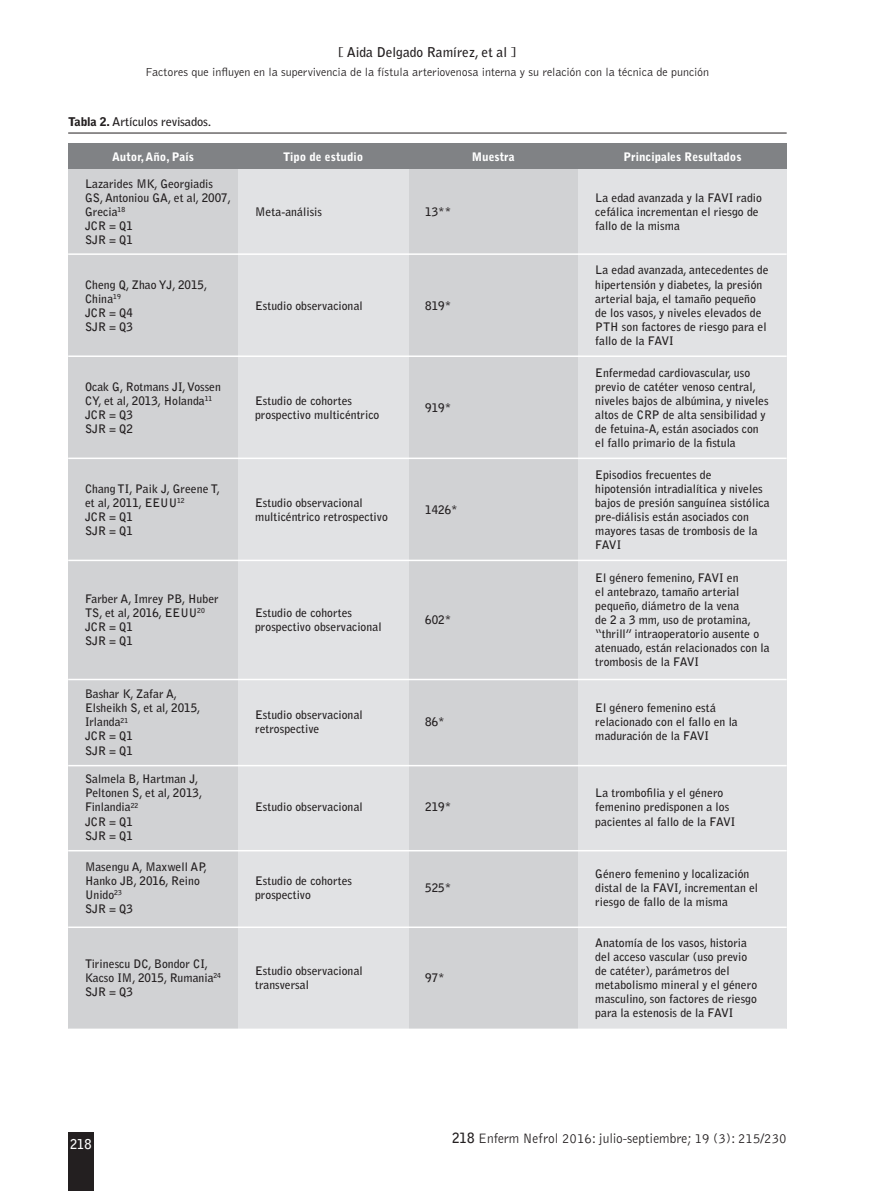
<style>
.page{position:relative;width:893px;height:1191px;background:#fff}
.page>*{position:absolute;margin:0;border:0;box-sizing:border-box;transform-origin:0 0}
.t1{font:300 14.1px "Bell Gothic Std";color:#231f20;scale:.95 1}
.t2{font:700 13.5px "Bell Gothic Std";color:#231f20}
.t3{font:700 13.5px "Bell Gothic Std";color:#fff;scale:.95 1}
.t4{font:300 12px "Bell Gothic Std";color:#231f20}
._00titul1{font:700 12px "Bell Gothic Std";letter-spacing:-.015em;color:#231f20;scale:1.04 1}
.t5{font:700 11.7px/14.1px "Bell Gothic Std";color:#231f20}
.t6{font:900 11.7px "Bell Gothic Std";color:#fff}
.s1{font-weight:900}
.s2{font-weight:700}
</style>
<div class="page">
<hr style="left:68px;top:133px;width:719px;height:1px;background:#231f20">
<div style="left:68px;top:144px;width:170px;height:25px;background:#808285"></div>
<div style="left:238px;top:144px;width:170px;height:25px;background:#808285"></div>
<div style="left:408px;top:144px;width:170px;height:25px;background:#808285"></div>
<div style="left:578px;top:144px;width:209px;height:25px;background:#808285"></div>
<div style="left:68px;top:169px;width:170px;height:85px;background:#d1d2d4"></div>
<div style="left:408px;top:169px;width:170px;height:85px;background:#d1d2d4"></div>
<div style="left:238px;top:169px;width:170px;height:85px;background:#e1e2e4"></div>
<div style="left:578px;top:169px;width:209px;height:85px;background:#e1e2e4"></div>
<div style="left:68px;top:254px;width:170px;height:102px;background:#d1d2d4"></div>
<div style="left:408px;top:254px;width:170px;height:102px;background:#d1d2d4"></div>
<div style="left:238px;top:254px;width:170px;height:102px;background:#e1e2e4"></div>
<div style="left:578px;top:254px;width:209px;height:102px;background:#e1e2e4"></div>
<div style="left:68px;top:356px;width:170px;height:102px;background:#d1d2d4"></div>
<div style="left:408px;top:356px;width:170px;height:102px;background:#d1d2d4"></div>
<div style="left:238px;top:356px;width:170px;height:102px;background:#e1e2e4"></div>
<div style="left:578px;top:356px;width:209px;height:102px;background:#e1e2e4"></div>
<div style="left:68px;top:458px;width:170px;height:102px;background:#d1d2d4"></div>
<div style="left:408px;top:458px;width:170px;height:102px;background:#d1d2d4"></div>
<div style="left:238px;top:458px;width:170px;height:102px;background:#e1e2e4"></div>
<div style="left:578px;top:458px;width:209px;height:102px;background:#e1e2e4"></div>
<div style="left:68px;top:560px;width:170px;height:119px;background:#d1d2d4"></div>
<div style="left:408px;top:560px;width:170px;height:119px;background:#d1d2d4"></div>
<div style="left:238px;top:560px;width:170px;height:119px;background:#e1e2e4"></div>
<div style="left:578px;top:560px;width:209px;height:119px;background:#e1e2e4"></div>
<div style="left:68px;top:679px;width:170px;height:85px;background:#d1d2d4"></div>
<div style="left:408px;top:679px;width:170px;height:85px;background:#d1d2d4"></div>
<div style="left:238px;top:679px;width:170px;height:85px;background:#e1e2e4"></div>
<div style="left:578px;top:679px;width:209px;height:85px;background:#e1e2e4"></div>
<div style="left:68px;top:764px;width:170px;height:85px;background:#d1d2d4"></div>
<div style="left:408px;top:764px;width:170px;height:85px;background:#d1d2d4"></div>
<div style="left:238px;top:764px;width:170px;height:85px;background:#e1e2e4"></div>
<div style="left:578px;top:764px;width:209px;height:85px;background:#e1e2e4"></div>
<div style="left:68px;top:849px;width:170px;height:77px;background:#d1d2d4"></div>
<div style="left:408px;top:849px;width:170px;height:77px;background:#d1d2d4"></div>
<div style="left:238px;top:849px;width:170px;height:77px;background:#e1e2e4"></div>
<div style="left:578px;top:849px;width:209px;height:77px;background:#e1e2e4"></div>
<div style="left:68px;top:926px;width:170px;height:102px;background:#d1d2d4"></div>
<div style="left:408px;top:926px;width:170px;height:102px;background:#d1d2d4"></div>
<div style="left:238px;top:926px;width:170px;height:102px;background:#e1e2e4"></div>
<div style="left:578px;top:926px;width:209px;height:102px;background:#e1e2e4"></div>
<hr style="left:68px;top:253px;width:719px;height:2px;background:#fff">
<hr style="left:68px;top:355px;width:719px;height:2px;background:#fff">
<hr style="left:68px;top:457px;width:719px;height:2px;background:#fff">
<hr style="left:68px;top:559px;width:719px;height:2px;background:#fff">
<hr style="left:68px;top:679px;width:719px;height:1px;background:#fff">
<hr style="left:68px;top:765px;width:719px;height:1px;background:#fff">
<hr style="left:68px;top:850px;width:719px;height:1px;background:#fff">
<hr style="left:68px;top:926px;width:719px;height:2px;background:#fff">
<div style="left:68px;top:1132px;width:26px;height:59px;background:#231f20"></div>
<p class="t2" style="left:339px;top:44px;width:179px">[ Aida Delgado Ramírez, et al ]</p>
<p class="t4" style="left:145px;top:66px;width:565px">Factores que influyen en la supervivencia de la fístula arteriovenosa interna y su relación con la técnica de punción</p>
<p class="_00titul1" style="left:68px;top:114px;width:139px"><span class="s1">Tabla 2.</span> Artículos revisados.</p>
<p class="t6" style="left:112px;top:150px;width:83px">Autor, Año, País</p>
<p class="t6" style="left:283px;top:150px;width:82px">Tipo de estudio</p>
<p class="t6" style="left:472px;top:150px;width:44px">Muestra</p>
<p class="t6" style="left:623px;top:150px;width:120px">Principales Resultados</p>
<p class="t5" style="left:85px;top:177px;width:147px">Lazarides MK, Georgiadis<br>GS, Antoniou GA, et al, 2007,<br>Grecia<sup>18</sup></p>
<p class="t5" style="left:85px;top:219px;width:49px">JCR = Q1</p>
<p class="t5" style="left:85px;top:233px;width:49px">SJR = Q1</p>
<p class="t5" style="left:595px;top:191px;width:168px">La edad avanzada y la FAVI radio cefálica incrementan el riesgo de fallo de la misma</p>
<p class="t5" style="left:255px;top:205px;width:68px">Meta-análisis</p>
<p class="t5" style="left:425px;top:205px;width:28px">13**</p>
<p class="t5" style="left:85px;top:277px;width:124px">Cheng Q, Zhao YJ, 2015,<br>China<sup>19</sup></p>
<p class="t5" style="left:85px;top:305px;width:49px">JCR = Q4</p>
<p class="t5" style="left:85px;top:319px;width:49px">SJR = Q3</p>
<p class="t5" style="left:85px;top:379px;width:137px">Ocak G, Rotmans JI, Vossen<br>CY, et al, 2013, Holanda<sup>11</sup></p>
<p class="t5" style="left:85px;top:407px;width:49px">JCR = Q3</p>
<p class="t5" style="left:85px;top:421px;width:49px">SJR = Q2</p>
<p class="t5" style="left:85px;top:481px;width:136px">Chang TI, Paik J, Greene T, et al, 2011, EEUU<sup>12</sup></p>
<p class="t5" style="left:85px;top:509px;width:49px">JCR = Q1</p>
<p class="t5" style="left:85px;top:523px;width:49px">SJR = Q1</p>
<p class="t5" style="left:85px;top:592px;width:135px">Farber A, Imrey PB, Huber<br>TS, et al, 2016, EEUU<sup>20</sup></p>
<p class="t5" style="left:85px;top:620px;width:49px">JCR = Q1</p>
<p class="t5" style="left:85px;top:634px;width:49px">SJR = Q1</p>
<p class="t5" style="left:85px;top:687px;width:117px">Bashar K, Zafar A,<br>Elsheikh S, et al, 2015,<br>Irlanda<sup>21</sup></p>
<p class="t5" style="left:85px;top:729px;width:49px">JCR = Q1</p>
<p class="t5" style="left:85px;top:743px;width:49px">SJR = Q1</p>
<p class="t5" style="left:85px;top:772px;width:119px">Salmela B, Hartman J,<br>Peltonen S, et al, 2013,<br>Finlandia<sup>22</sup></p>
<p class="t5" style="left:85px;top:814px;width:49px">JCR = Q1</p>
<p class="t5" style="left:85px;top:828px;width:49px">SJR = Q1</p>
<p class="t5" style="left:85px;top:860px;width:123px">Masengu A, Maxwell AP,<br>Hanko JB, 2016, Reino<br>Unido<sup>23</sup></p>
<p class="t5" style="left:85px;top:902px;width:49px">SJR = Q3</p>
<p class="t5" style="left:85px;top:956px;width:138px">Tirinescu DC, Bondor CI,<br>Kacso IM, 2015, Rumania<sup>24</sup></p>
<p class="t5" style="left:85px;top:984px;width:49px">SJR = Q3</p>
<p class="t5" style="left:255px;top:298px;width:109px">Estudio observacional</p>
<p class="t5" style="left:425px;top:298px;width:28px">819*</p>
<p class="t5" style="left:255px;top:393px;width:126px">Estudio de cohortes prospectivo multicéntrico</p>
<p class="t5" style="left:255px;top:495px;width:134px">Estudio observacional multicéntrico retrospectivo</p>
<p class="t5" style="left:255px;top:606px;width:128px">Estudio de cohortes prospectivo observacional</p>
<p class="t5" style="left:425px;top:400px;width:28px">919*</p>
<p class="t5" style="left:425px;top:502px;width:34px">1426*</p>
<p class="t5" style="left:425px;top:613px;width:28px">602*</p>
<p class="t5" style="left:595px;top:263px;width:175px">La edad avanzada, antecedentes de hipertensión y diabetes, la presión arterial baja, el tamaño pequeño de los vasos, y niveles elevados de<br>PTH son factores de riesgo para el fallo de la FAVI</p>
<p class="t5" style="left:595px;top:365px;width:175px">Enfermedad cardiovascular, uso previo de catéter venoso central, niveles bajos de albúmina, y niveles altos de CRP de alta sensibilidad y de fetuina-A, están asociados con el fallo primario de la fistula</p>
<p class="t5" style="left:595px;top:467px;width:176px">Episodios frecuentes de hipotensión intradialítica y niveles bajos de presión sanguínea sistólica pre-diálisis están asociados con mayores tasas de trombosis de la<br>FAVI</p>
<p class="t5" style="left:595px;top:571px;width:176px">El género femenino, FAVI en<br>el antebrazo, tamaño arterial pequeño, diámetro de la vena<br>de 2 a 3 mm, uso de protamina, “thrill” intraoperatorio ausente o atenuado, están relacionados con la trombosis de la FAVI</p>
<p class="t5" style="left:255px;top:708px;width:109px">Estudio observacional retrospective</p>
<p class="t5" style="left:595px;top:701px;width:144px">El género femenino está relacionado con el fallo en la maduración de la FAVI</p>
<p class="t5" style="left:425px;top:715px;width:21px">86*</p>
<p class="t5" style="left:255px;top:800px;width:109px">Estudio observacional</p>
<p class="t5" style="left:425px;top:800px;width:28px">219*</p>
<p class="t5" style="left:595px;top:786px;width:142px">La trombofilia y el género femenino predisponen a los pacientes al fallo de la FAVI</p>
<p class="t5" style="left:255px;top:874px;width:99px">Estudio de cohortes prospectivo</p>
<p class="t5" style="left:595px;top:867px;width:164px">Género femenino y localización distal de la FAVI, incrementan el riesgo de fallo de la misma</p>
<p class="t5" style="left:425px;top:881px;width:28px">525*</p>
<p class="t5" style="left:255px;top:963px;width:109px">Estudio observacional transversal</p>
<p class="t5" style="left:425px;top:970px;width:21px">97*</p>
<p class="t5" style="left:595px;top:935px;width:163px">Anatomía de los vasos, historia del acceso vascular (uso previo de catéter), parámetros del metabolismo mineral y el género masculino, son factores de riesgo para la estenosis de la FAVI</p>
<p class="t3" style="left:70px;top:1135px;width:24px">218</p>
<p class="t1" style="left:452px;top:1131px;width:354px"><span class="s2">218</span> Enferm Nefrol 2016: julio-septiembre; 19 (3): 215/230</p>
</div>
